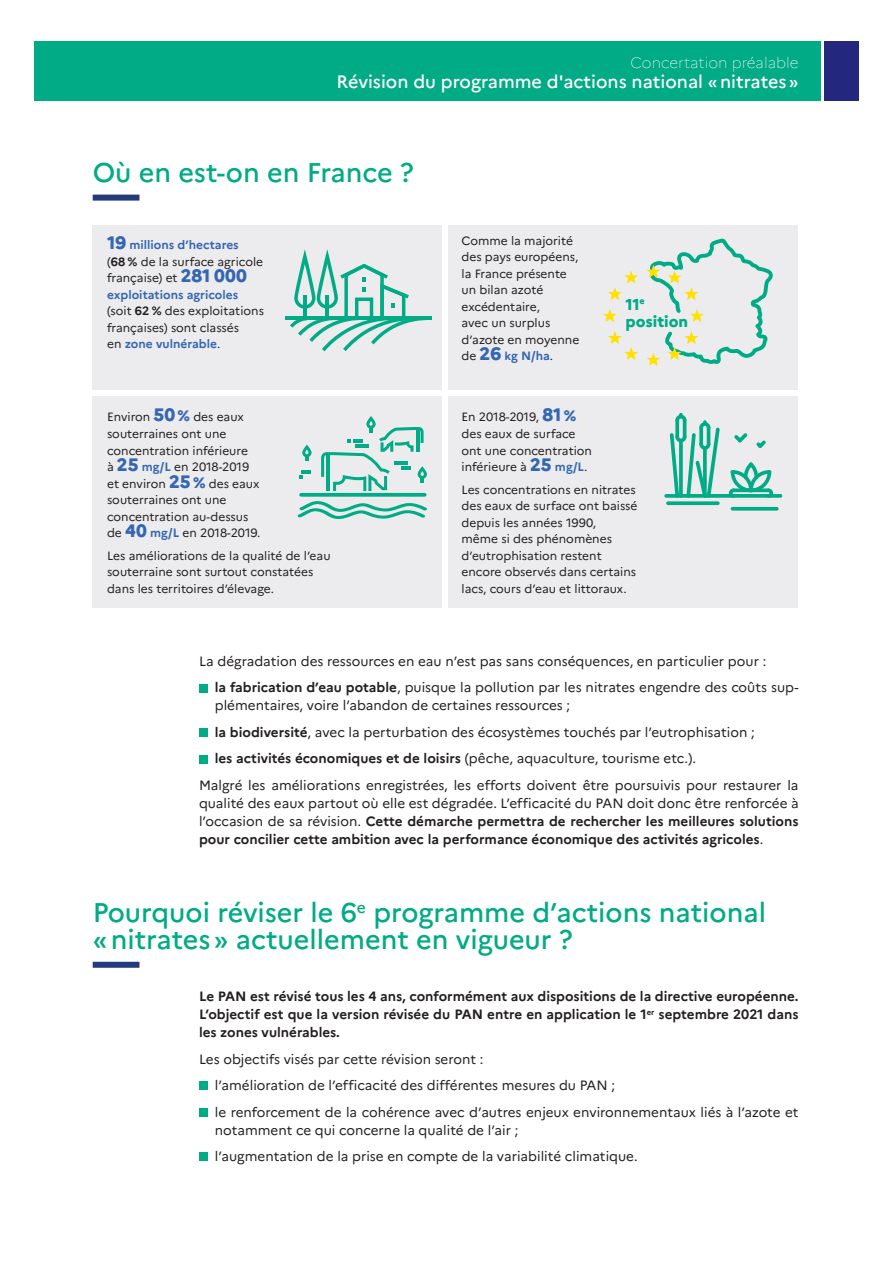
<style>
.page{position:relative;width:893px;height:1263px;background:#fff}
.page>*{position:absolute;margin:0;border:0;box-sizing:border-box;transform-origin:0 0}
.t1{font:500 27px/27px "Marianne";color:#00ab85}
.t2{font:500 18px "Marianne";color:#fff}
.t3{font:800 15.75px/17.7px "Marianne";color:#00ab85}
.t4{font:100 15px "Marianne";color:#fff}
.t5{font:13.5px/26.5px "Marianne";color:#231f20}
.t6{font:700 13.5px/18px "Marianne";color:#231f20;text-align:justify}
.t7{font:12px/16.5px "Marianne";color:#231f20}
.s1{font-weight:800;font-size:18px;color:#3566b1}
.s2{font-weight:700;color:#3566b1}
.s3{font-weight:700}
.s4{font-weight:800;font-size:15px;color:#3566b1}
.s5{font-weight:400}
</style>
<div class="page">
<div style="left:34px;top:42px;width:786px;height:59px;background:#00ab85"></div>
<div style="left:825px;top:42px;width:34px;height:59px;background:#23287e"></div>
<div style="left:93px;top:195px;width:46px;height:6px;background:#233b7d"></div>
<div style="left:93px;top:962px;width:46px;height:6px;background:#233b7d"></div>
<div style="left:199px;top:684px;width:8px;height:8px;background:#00ab85"></div>
<div style="left:199px;top:728px;width:8px;height:9px;background:#00ab85"></div>
<div style="left:199px;top:755px;width:8px;height:8px;background:#00ab85"></div>
<div style="left:199px;top:1081px;width:8px;height:9px;background:#00ab85"></div>
<div style="left:199px;top:1108px;width:8px;height:8px;background:#00ab85"></div>
<div style="left:199px;top:1152px;width:8px;height:9px;background:#00ab85"></div>
<div style="left:92px;top:225px;width:350px;height:165px;background:#ececee"></div>
<div style="left:448px;top:225px;width:350px;height:165px;background:#ececee"></div>
<div style="left:92px;top:396px;width:350px;height:211px;background:#ececee"></div>
<div style="left:448px;top:396px;width:350px;height:211px;background:#ececee"></div>
<hr style="left:285px;top:316px;width:147px;height:4px;background:#00ab85">
<svg style="left:290px;top:249px;width:136px;height:102px"></svg>
<svg style="left:664px;top:494px;width:118px;height:4px"></svg>
<svg style="left:670px;top:413px;width:50px;height:85px"></svg>
<svg style="left:666px;top:501px;width:54px;height:4px"></svg>
<svg style="left:731px;top:507px;width:48px;height:4px"></svg>
<svg style="left:729px;top:462px;width:44px;height:36px"></svg>
<svg style="left:734px;top:433px;width:13px;height:9px"></svg>
<svg style="left:756px;top:440px;width:10px;height:8px"></svg>
<svg style="left:297px;top:501px;width:130px;height:18px"></svg>
<svg style="left:301px;top:493px;width:124px;height:4px"></svg>
<svg style="left:300px;top:470px;width:11px;height:8px"></svg>
<svg style="left:302px;top:445px;width:10px;height:16px"></svg>
<svg style="left:321px;top:416px;width:106px;height:75px"></svg>
<svg style="left:608px;top:270px;width:30px;height:30px"></svg>
<svg style="left:608px;top:331px;width:30px;height:29px"></svg>
<svg style="left:603px;top:309px;width:14px;height:13px"></svg>
<svg style="left:646px;top:238px;width:127px;height:128px"></svg>
<p class="t4" style="left:630px;top:54px;width:170px">Concertation préalable</p>
<h2 class="t2" style="left:337px;top:70px;width:463px">Révision du programme d'actions national «nitrates»</h2>
<h1 class="t1" style="left:93px;top:159px;width:323px">Où en est-on en France ?</h1>
<p class="t7" style="left:107px;top:237px;width:158px"><span class="s1">19</span> <span class="s2">millions d’hectares<br></span>(<span class="s3">68 %</span> de la surface agricole française) et <span class="s1">281 000 </span><span class="s2">exploitations agricoles </span>(soit <span class="s3">62 %</span> des exploitations françaises) sont classés<br>en <span class="s2">zone vulnérable</span>.</p>
<p class="t7" style="left:461px;top:232px;width:119px">Comme la majorité des pays européens, la France présente un bilan azoté excédentaire,<br>avec un surplus d’azote en moyenne de <span class="s1">26</span> <span class="s2">kg N/ha</span>.</p>
<h3 class="t3" style="left:626px;top:295px;width:64px">11<sup>e </sup>position</h3>
<p class="t7" style="left:107px;top:409px;width:155px">Environ <span class="s1">50</span> <span class="s4">%</span> des eaux souterraines ont une concentration inférieure<br>à <span class="s1">25</span> <span class="s2">mg/L</span> en 2018-2019 et environ <span class="s1">25</span> <span class="s4">%</span> des eaux souterraines ont une concentration au-dessus de <span class="s1">40</span> <span class="s2">mg/L</span> en 2018-2019.</p>
<p class="t7" style="left:107px;top:547px;width:225px">Les améliorations de la qualité de l’eau souterraine sont surtout constatées dans les territoires d’élevage.</p>
<p class="t7" style="left:461px;top:409px;width:132px">En 2018-2019, <span class="s1">81</span> <span class="s4">% </span>des eaux de surface ont une concentration inférieure à <span class="s1">25</span> <span class="s2">mg/L</span>.</p>
<p class="t7" style="left:461px;top:481px;width:177px">Les concentrations en nitrates des eaux de surface ont baissé depuis les années 1990,<br>même si des phénomènes d’eutrophisation restent encore observés dans certains lacs, cours d’eau et littoraux.</p>
<p class="t5" style="left:215px;top:648px;width:585px;text-indent:-16px">La dégradation des ressources en eau n’est pas sans conséquences, en particulier pour :<br><span class="s3">la fabrication d’eau potable</span>, puisque la pollution par les nitrates engendre des coûts sup-</p>
<p class="t5" style="left:215px;top:692px;width:357px">plémentaires, voire l’abandon de certaines ressources ;</p>
<p class="t5" style="left:215px;top:719px;width:541px"><span class="s3">la biodiversité</span>, avec la perturbation des écosystèmes touchés par l’eutrophisation ;</p>
<p class="t6" style="left:215px;top:750px;width:483px">les activités économiques et de loisirs <span class="s5">(pêche, aquaculture, tourisme etc.).</span></p>
<p class="t5" style="left:199px;top:772px;width:601px">Malgré les améliorations enregistrées, les efforts doivent être poursuivis pour restaurer la</p>
<p class="t6" style="left:199px;top:794px;width:601px"><span class="s5">qualité des eaux partout où elle est dégradée. L’efficacité du PAN doit donc être renforcée à l’occasion de sa révision.</span> Cette démarche permettra de rechercher les meilleures solutions pour concilier cette ambition avec la performance économique des activités agricoles<span class="s5">.</span></p>
<h1 class="t1" style="left:93px;top:899px;width:675px">Pourquoi réviser le 6<sup>e</sup> programme d’actions national «nitrates» actuellement en vigueur ?</h1>
<p class="t6" style="left:199px;top:987px;width:601px">Le PAN est révisé tous les 4 ans, conformément aux dispositions de la directive européenne.<br>L’objectif est que la version révisée du PAN entre en application le 1<sup>er</sup> septembre 2021 dans les zones vulnérables.</p>
<p class="t5" style="left:215px;top:1045px;width:585px;text-indent:-16px">Les objectifs visés par cette révision seront :<br>l’amélioration de l’efficacité des différentes mesures du PAN ;<br>le renforcement de la cohérence avec d’autres enjeux environnementaux liés à l’azote et</p>
<p class="t5" style="left:215px;top:1116px;width:424px">notamment ce qui concerne la qualité de l’air ;<br>l’augmentation de la prise en compte de la variabilité climatique.</p>
</div>
